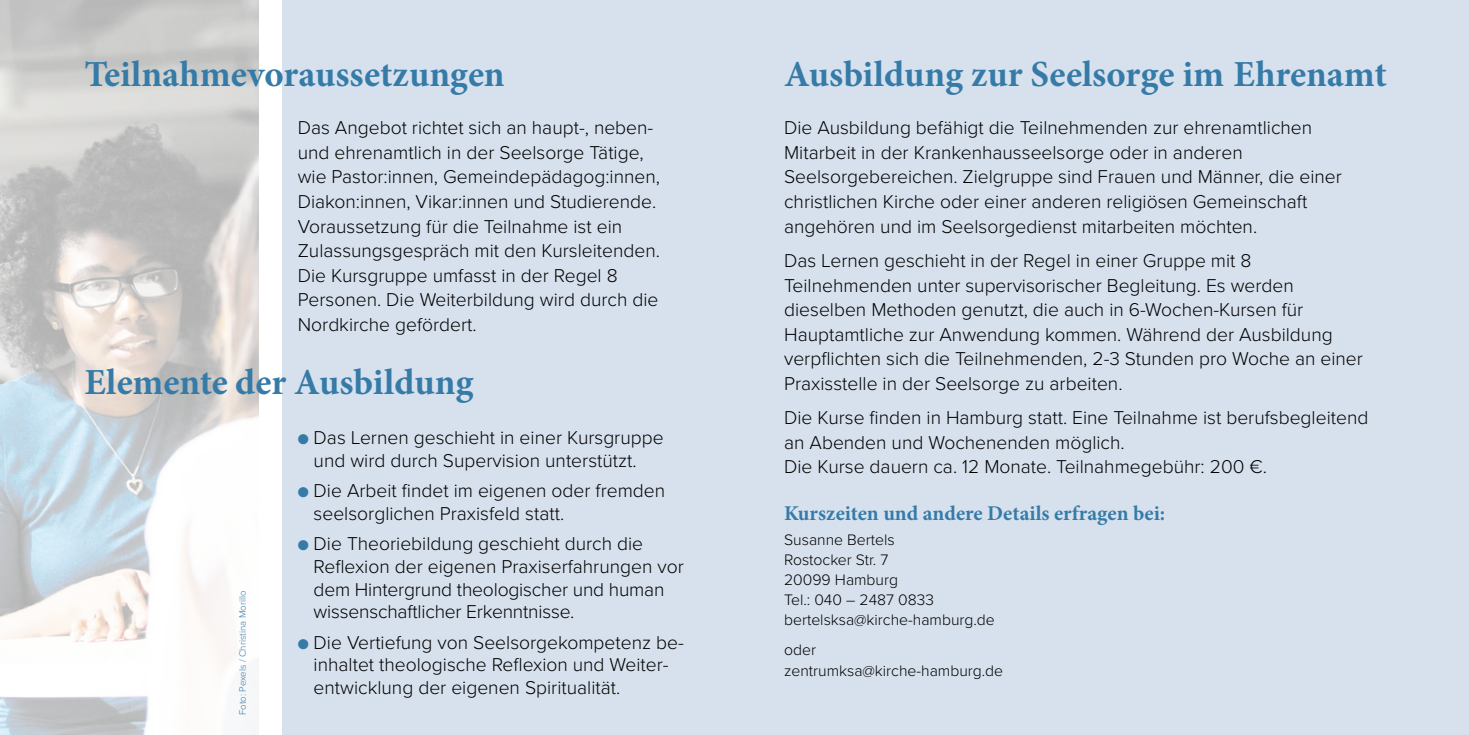
<style>
.page{position:relative;width:1469px;height:735px;background:#fff}
.page>*{position:absolute;margin:0;border:0;box-sizing:border-box;transform-origin:0 0}
.t1{font:700 36.75px "Minion Pro";color:#367ba7}
.t2{font:700 21px "Minion Pro";color:#367ba7}
.t3{font:300 19.25px/24.5px "Proxima Nova";color:#000}
.t4{font:300 15.75px/20.1px "Proxima Nova";color:#000}
.t5{font:300 9.62px "Proxima Nova";color:#367ba7}
</style>
<div class="page">
<div style="left:283px;top:0;width:1185px;height:734px;background:#d7e1ee"></div>
<img style="left:0;top:0;width:258px;height:734px">
<h1 class="t1" style="left:84px;top:49px;width:422px">Teilnahmevoraussetzungen</h1>
<p class="t3" style="left:298px;top:115px;width:364px">Das Angebot richtet sich an haupt-, neben&shy;und ehrenamtlich in der Seelsorge Tätige, wie Pastor:innen, Gemeindepädagog:innen, Diakon:innen, Vikar:innen und Studierende.<br>Voraussetzung für die Teilnahme ist ein Zulassungsgespräch mit den Kursleitenden.<br>Die Kursgruppe umfasst in der Regel 8<br>Personen. Die Weiterbildung wird durch die Nordkirche gefördert.</p>
<h1 class="t1" style="left:84px;top:356px;width:390px">Elemente der Ausbildung</h1>
<p class="t3" style="left:314px;top:425px;width:351px;line-height:22.8px">Das Lernen geschieht in einer Kursgruppe und wird durch Supervision unterstützt.</p>
<p class="t3" style="left:314px;top:478px;width:353px;line-height:22.8px">Die Arbeit findet im eigenen oder fremden seelsorglichen Praxisfeld statt.</p>
<p class="t3" style="left:314px;top:531px;width:372px;line-height:22.8px">Die Theoriebildung geschieht durch die Reflexion der eigenen Praxiserfahrungen vor dem Hintergrund theologischer und human wissenschaftlicher Erkenntnisse.</p>
<p class="t3" style="left:314px;top:629px;width:372px;line-height:22.8px">Die Vertiefung von Seelsorgekompetenz be&shy;inhaltet theologische Reflexion und Weiter&shy;entwicklung der eigenen Spiritualität.</p>
<p class="t5" style="left:235px;top:714px;width:126px;rotate:-90deg">Foto: Pexels / Christina Morillo</p>
<h1 class="t1" style="left:784px;top:49px;width:604px">Ausbildung zur Seelsorge im Ehrenamt</h1>
<p class="t3" style="left:784px;top:115px;width:559px">Die Ausbildung befähigt die Teilnehmenden zur ehrenamtlichen Mitarbeit in der Krankenhausseelsorge oder in anderen Seelsorgebereichen. Zielgruppe sind Frauen und Männer, die einer christlichen Kirche oder einer anderen religiösen Gemeinschaft angehören und im Seelsorgedienst mitarbeiten möchten.</p>
<p class="t3" style="left:784px;top:247px;width:580px">Das Lernen geschieht in der Regel in einer Gruppe mit 8<br>Teilnehmenden unter supervisorischer Begleitung. Es werden dieselben Methoden genutzt, die auch in 6-Wochen-Kursen für Hauptamtliche zur Anwendung kommen. Während der Ausbildung verpflichten sich die Teilnehmenden, 2-3 Stunden pro Woche an einer Praxisstelle in der Seelsorge zu arbeiten.</p>
<p class="t3" style="left:784px;top:404px;width:586px">Die Kurse finden in Hamburg statt. Eine Teilnahme ist berufsbegleitend an Abenden und Wochenenden möglich.<br>Die Kurse dauern ca. 12 Monate. Teilnahmegebühr: 200 €.</p>
<p class="t2" style="left:784px;top:497px;width:382px">Kurszeiten und andere Details erfragen bei:</p>
<p class="t4" style="left:784px;top:528px;width:212px">Susanne Bertels<br>Rostocker Str. 7<br>20099 Hamburg<br>Tel.: 040 – 2487 0833 bertelsksa@kirche-hamburg.de</p>
<p class="t4" style="left:784px;top:638px;width:220px">oder zentrumksa@kirche-hamburg.de</p>
</div>
